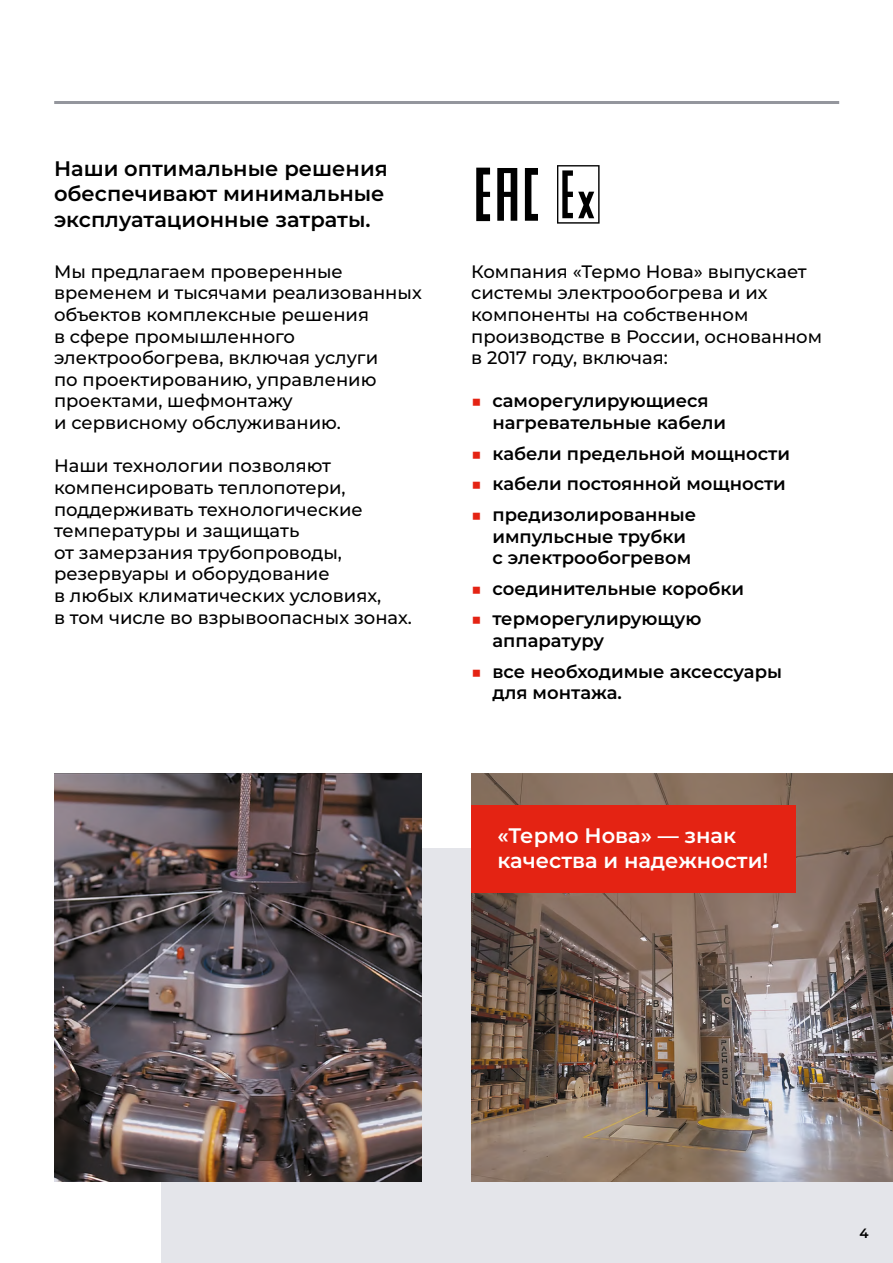
<style>
.page{position:relative;width:893px;height:1263px;background:#fff}
.page>*{position:absolute;margin:0;border:0;box-sizing:border-box;transform-origin:0 0}
.t1{font:600 21px/25.2px "Montserrat";color:#000}
.t2{font:600 21px/25.2px "Montserrat";color:#fff}
.t3{font:500 18px/21.6px "Montserrat";color:#000}
.t4{font:600 18px/21.6px "Montserrat";color:#000}
.t5{font:600 13.5px "Montserrat";color:#000}
.s1{color:#e42313}
</style>
<div class="page">
<div style="left:162px;top:848px;width:731px;height:415px;background:#e4e5ea"></div>
<img style="left:471px;top:774px;width:422px;height:407px">
<svg style="left:557px;top:165px;width:43px;height:59px"></svg>
<svg style="left:476px;top:168px;width:14px;height:53px"></svg>
<svg style="left:497px;top:168px;width:20px;height:53px"></svg>
<svg style="left:525px;top:168px;width:13px;height:53px"></svg>
<img style="left:54px;top:774px;width:368px;height:407px">
<div style="left:471px;top:805px;width:325px;height:88px;background:#e42313"></div>
<hr style="left:54px;top:101px;width:785px;height:3px;background:#94969d">
<p class="t1" style="left:54px;top:155px;width:335px">Наши оптимальные решения обеспечивают минимальные эксплуатационные затраты.</p>
<p class="t3" style="left:54px;top:260px;width:369px">Мы предлагаем проверенные временем и тысячами реализованных объектов комплексные решения<br>в сфере промышленного электрообогрева, включая услуги<br>по проектированию, управлению проектами, шефмонтажу<br>и сервисному обслуживанию.</p>
<p class="t3" style="left:54px;top:454px;width:359px">Наши технологии позволяют компенсировать теплопотери, поддерживать технологические температуры и защищать<br>от замерзания трубопроводы, резервуары и оборудование<br>в любых климатических условиях,<br>в том числе во взрывоопасных зонах.</p>
<p class="t3" style="left:471px;top:260px;width:352px">Компания «Термо Нова» выпускает системы электрообогрева и их компоненты на собственном производстве в России, основанном в 2017 году, включая:</p>
<p class="t4" style="left:492px;top:389px;width:235px;text-indent:-21px"><span class="s1">■</span> саморегулирующиеся нагревательные кабели</p>
<p class="t4" style="left:471px;top:442px;width:320px"><span class="s1">■</span> кабели предельной мощности</p>
<p class="t4" style="left:471px;top:472px;width:316px"><span class="s1">■</span> кабели постоянной мощности</p>
<p class="t4" style="left:492px;top:503px;width:205px;text-indent:-21px"><span class="s1">■</span> предизолированные импульсные трубки с электрообогревом</p>
<p class="t4" style="left:471px;top:577px;width:275px"><span class="s1">■</span> соединительные коробки</p>
<p class="t4" style="left:492px;top:607px;width:210px;text-indent:-21px"><span class="s1">■</span> терморегулирующую аппаратуру</p>
<p class="t4" style="left:492px;top:659px;width:291px;text-indent:-21px"><span class="s1">■</span> все необходимые аксессуары для монтажа.</p>
<p class="t2" style="left:497px;top:822px;width:272px">«Термо Нова» — знак качества и надежности!</p>
<p class="t5" style="left:860px;top:1224px;width:11px">4</p>
</div>
